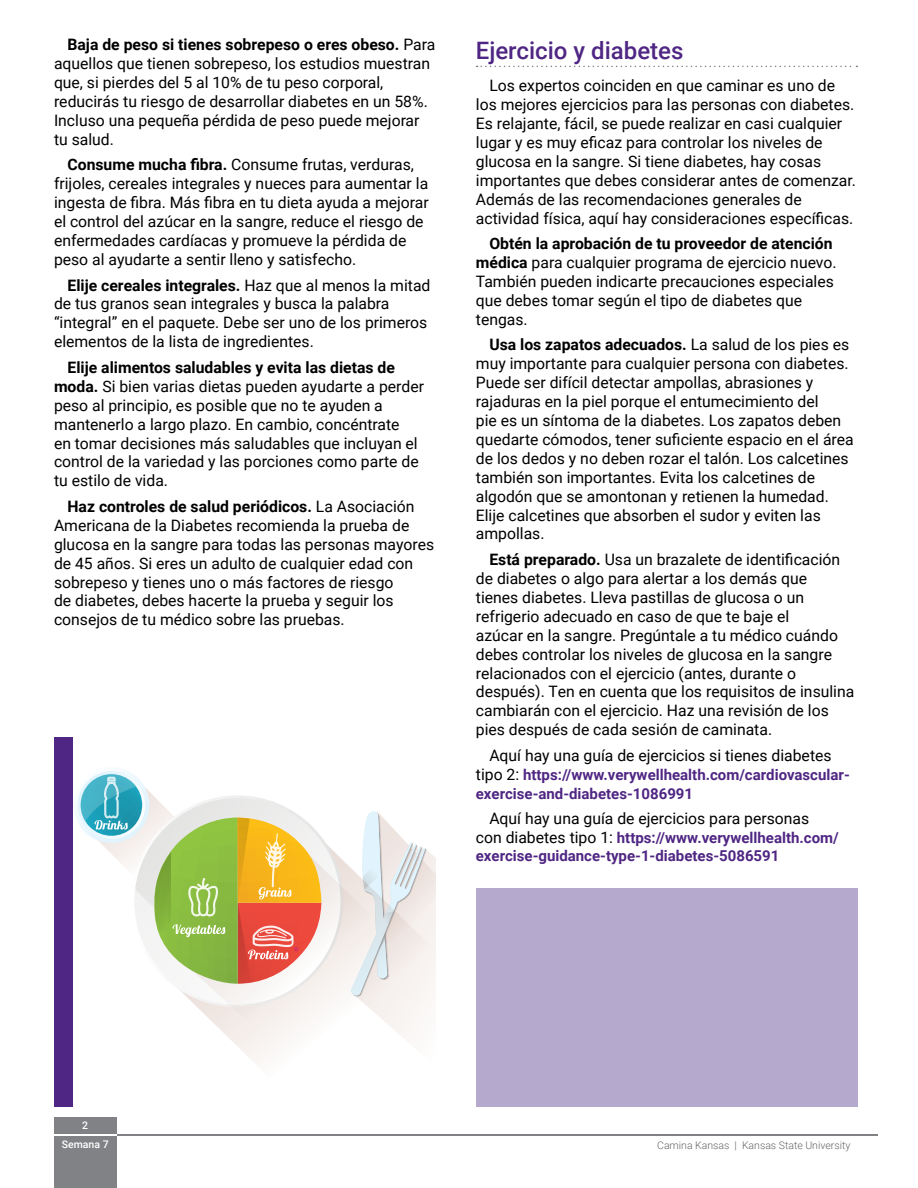
<style>
.page{position:relative;width:918px;height:1188px;background:#fff}
.page>*{position:absolute;margin:0;border:0;box-sizing:border-box;transform-origin:0 0}
.Headings{font:500 24px "Roboto";color:#4f2683}
.Body{font:15.75px/18.9px "Roboto";color:#000}
.Body-2{font:700 15px/18.9px "Roboto";color:#4f2683}
.t1{font:300 10.5px "Roboto";color:#636466}
.t2{font:500 10.5px/19.4px "Roboto";color:#fff;text-align:center}
.s1{font-weight:700}
.s2{font-weight:400;font-size:15.75px;color:#000}
</style>
<div class="page">
<div style="left:54px;top:1117px;width:62px;height:71px;background:#808285"></div>
<hr style="left:96px;top:1134px;width:782px;height:1px;background:#808285">
<hr style="left:54px;top:1134px;width:62px;height:1px;background:#fff">
<div style="left:74px;top:767px;width:75px;height:76px;background:#f6fbfe;border-radius:38px"></div>
<svg style="left:78px;top:771px;width:67px;height:68px"></svg>
<svg style="left:81px;top:774px;width:354px;height:288px"></svg>
<div style="left:476px;top:889px;width:381px;height:218px;background:#b5a9ce"></div>
<svg style="left:477px;top:66px;width:380px;height:1px"></svg>
<div style="left:54px;top:738px;width:19px;height:369px;background:#4f2683"></div>
<p class="Body" style="left:54px;top:35px;width:383px;text-indent:14px"><span class="s1">Baja de peso si tienes sobrepeso o eres obeso.</span> Para aquellos que tienen sobrepeso, los estudios muestran que, si pierdes del 5 al 10% de tu peso corporal, reducirás tu riesgo de desarrollar diabetes en un 58%.<br>Incluso una pequeña pérdida de peso puede mejorar tu salud.</p>
<p class="Body" style="left:54px;top:155px;width:376px;text-indent:14px"><span class="s1">Consume mucha fibra.</span> Consume frutas, verduras, frijoles, cereales integrales y nueces para aumentar la ingesta de fibra. Más fibra en tu dieta ayuda a mejorar el control del azúcar en la sangre, reduce el riesgo de enfermedades cardíacas y promueve la pérdida de peso al ayudarte a sentir lleno y satisfecho.</p>
<p class="Body" style="left:54px;top:275px;width:378px;text-indent:14px"><span class="s1">Elije cereales integrales.</span> Haz que al menos la mitad de tus granos sean integrales y busca la palabra “integral” en el paquete. Debe ser uno de los primeros elementos de la lista de ingredientes.</p>
<p class="Body" style="left:54px;top:357px;width:372px;text-indent:14px"><span class="s1">Elije alimentos saludables y evita las dietas de moda.</span> Si bien varias dietas pueden ayudarte a perder peso al principio, es posible que no te ayuden a mantenerlo a largo plazo. En cambio, concéntrate<br>en tomar decisiones más saludables que incluyan el control de la variedad y las porciones como parte de tu estilo de vida.</p>
<p class="Body" style="left:54px;top:496px;width:382px;text-indent:14px"><span class="s1">Haz controles de salud periódicos.</span> La Asociación Americana de la Diabetes recomienda la prueba de glucosa en la sangre para todas las personas mayores de 45 años. Si eres un adulto de cualquier edad con sobrepeso y tienes uno o más factores de riesgo<br>de diabetes, debes hacerte la prueba y seguir los consejos de tu médico sobre las pruebas.</p>
<p class="Headings" style="left:476px;top:34px;width:209px">Ejercicio y diabetes</p>
<p class="Body" style="left:476px;top:76px;width:382px;text-indent:14px">Los expertos coinciden en que caminar es uno de los mejores ejercicios para las personas con diabetes.<br>Es relajante, fácil, se puede realizar en casi cualquier lugar y es muy eficaz para controlar los niveles de glucosa en la sangre. Si tiene diabetes, hay cosas importantes que debes considerar antes de comenzar.<br>Además de las recomendaciones generales de actividad física, aquí hay consideraciones específicas.</p>
<p class="Body" style="left:476px;top:234px;width:362px;text-indent:14px"><span class="s1">Obtén la aprobación de tu proveedor de atención médica</span> para cualquier programa de ejercicio nuevo.<br>También pueden indicarte precauciones especiales que debes tomar según el tipo de diabetes que tengas.</p>
<p class="Body" style="left:476px;top:335px;width:379px;text-indent:14px"><span class="s1">Usa los zapatos adecuados.</span> La salud de los pies es muy importante para cualquier persona con diabetes.<br>Puede ser difícil detectar ampollas, abrasiones y rajaduras en la piel porque el entumecimiento del<br>pie es un síntoma de la diabetes. Los zapatos deben quedarte cómodos, tener suficiente espacio en el área de los dedos y no deben rozar el talón. Los calcetines también son importantes. Evita los calcetines de algodón que se amontonan y retienen la humedad.<br>Elije calcetines que absorben el sudor y eviten las ampollas.</p>
<p class="Body" style="left:476px;top:550px;width:380px;text-indent:14px"><span class="s1">Está preparado.</span> Usa un brazalete de identificación de diabetes o algo para alertar a los demás que<br>tienes diabetes. Lleva pastillas de glucosa o un refrigerio adecuado en caso de que te baje el<br>azúcar en la sangre. Pregúntale a tu médico cuándo debes controlar los niveles de glucosa en la sangre relacionados con el ejercicio (antes, durante o después). Ten en cuenta que los requisitos de insulina cambiarán con el ejercicio. Haz una revisión de los pies después de cada sesión de caminata.</p>
<p class="Body" style="left:489px;top:745px;width:344px">Aquí hay una guía de ejercicios si tienes diabetes</p>
<p class="Body-2" style="left:476px;top:764px;width:375px"><span class="s2">tipo 2:</span> https://www.verywellhealth.com/cardiovascular&shy;exercise-and-diabetes-1086991</p>
<p class="Body" style="left:489px;top:809px;width:321px">Aquí hay una guía de ejercicios para personas</p>
<p class="Body-2" style="left:476px;top:828px;width:364px;line-height:18px"><span class="s2">con diabetes tipo 1:</span> https://www.verywellhealth.com/ exercise-guidance-type-1-diabetes-5086591</p>
<p class="t2" style="left:62px;top:1115px;width:48px">2<br>Semana 7</p>
<p class="t1" style="left:657px;top:1138px;width:195px">Camina Kansas | Kansas State University</p>
</div>
